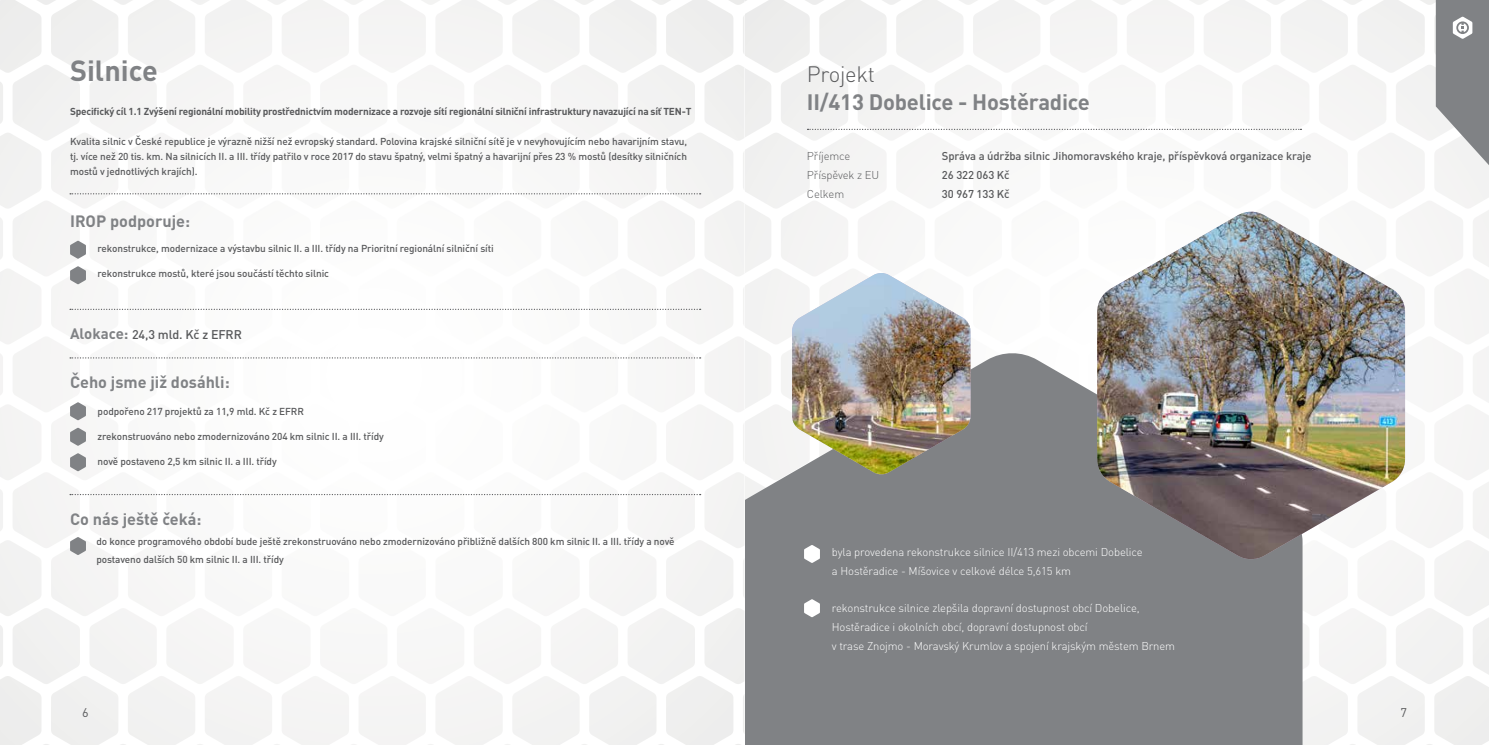
<style>
.page{position:relative;width:1489px;height:745px;background:#fff}
.page>*{position:absolute;margin:0;border:0;box-sizing:border-box;transform-origin:0 0}
.t1{font:700 28.75px "DIN Pro";color:#808285}
.t2{font:700 22px "DIN Pro";letter-spacing:-.01em;color:#808285}
.t3{font:300 22px "DIN Pro";letter-spacing:-.01em;color:#58595b}
.t4{font:700 16.25px "DIN Pro";color:#808285}
.t5{font:500 12.5px "DIN Pro";letter-spacing:-.01em;color:#58595b}
.t6{font:12.5px "DIN Pro";color:#58595b}
.t7{font:300 11.25px/18.8px "DIN Pro";letter-spacing:-.01em;color:#fff}
.t8{font:500 11.25px "DIN Pro";letter-spacing:-.01em;color:#58595b}
.t9{font:300 11.25px "DIN Pro";letter-spacing:-.01em;color:#58595b}
.t10{font:500 10px/15px "DIN Pro";letter-spacing:-.01em;color:#58595b;text-align:justify}
.t11{font:700 10px "DIN Pro";letter-spacing:-.02em;color:#58595b}
.s1{font-weight:700;font-size:15px;color:#808285}
</style>
<div class="page">
<svg style="left:744px;top:0;width:691px;height:73px"></svg>
<div style="left:745px;top:351px;width:557px;height:393px;background:#808285"></div>
<svg style="left:0;top:0;width:744px;height:73px"></svg>
<svg style="left:70px;top:240px;width:16px;height:18px"></svg>
<svg style="left:70px;top:402px;width:16px;height:18px"></svg>
<svg style="left:70px;top:537px;width:16px;height:17px"></svg>
<svg style="left:70px;top:266px;width:16px;height:18px"></svg>
<svg style="left:70px;top:427px;width:16px;height:18px"></svg>
<svg style="left:70px;top:453px;width:16px;height:18px"></svg>
<svg style="left:70px;top:193px;width:630px;height:1px"></svg>
<svg style="left:807px;top:129px;width:494px;height:1px"></svg>
<svg style="left:70px;top:308px;width:630px;height:2px"></svg>
<svg style="left:70px;top:357px;width:630px;height:1px"></svg>
<svg style="left:70px;top:493px;width:630px;height:2px"></svg>
<svg style="left:804px;top:544px;width:16px;height:18px"></svg>
<svg style="left:804px;top:598px;width:16px;height:19px"></svg>
<img style="left:1097px;top:211px;width:307px;height:349px">
<img style="left:792px;top:273px;width:178px;height:201px">
<svg style="left:1435px;top:0;width:53px;height:165px"></svg>
<h1 class="t1" style="left:70px;top:51px;width:89px">Silnice</h1>
<h2 class="t3" style="left:806px;top:59px;width:70px">Projekt</h2>
<h2 class="t2" style="left:806px;top:87px;width:284px">II/413 Dobelice - Hostěradice</h2>
<p class="t11" style="left:70px;top:105px;width:623px">Specifický cíl 1.1 Zvýšení regionální mobility prostřednictvím modernizace a rozvoje sítí regionální silniční infrastruktury navazující na síť TEN-T</p>
<p class="t10" style="left:70px;top:134px;width:618px">Kvalita silnic v České republice je výrazně nižší než evropský standard. Polovina krajské silniční sítě je v nevyhovujícím nebo havarijním stavu, tj. více než 20 tis. km. Na silnicích II. a III. třídy patřilo v roce 2017 do stavu špatný, velmi špatný a havarijní přes 23 % mostů (desítky silničních mostů v jednotlivých krajích).</p>
<p class="t9" style="left:806px;top:148px;width:45px">Příjemce</p>
<p class="t8" style="left:941px;top:148px;width:371px">Správa a údržba silnic Jihomoravského kraje, příspěvková organizace kraje</p>
<p class="t9" style="left:806px;top:167px;width:74px">Příspěvek z EU</p>
<p class="t8" style="left:941px;top:167px;width:69px">26 322 063 Kč</p>
<p class="t9" style="left:806px;top:186px;width:39px">Celkem</p>
<p class="t8" style="left:941px;top:186px;width:69px">30 967 133 Kč</p>
<h3 class="t4" style="left:70px;top:210px;width:122px">IROP podporuje:</h3>
<p class="t10" style="left:98px;top:240px;width:397px">rekonstrukce, modernizace a výstavbu silnic II. a III. třídy na Prioritní regionální silniční síti</p>
<p class="t10" style="left:98px;top:265px;width:233px">rekonstrukce mostů, které jsou součástí těchto silnic</p>
<p class="t5" style="left:70px;top:325px;width:173px"><span class="s1">Alokace:</span> 24,3 mld. Kč z EFRR</p>
<h3 class="t4" style="left:70px;top:370px;width:161px">Čeho jsme již dosáhli:</h3>
<p class="t10" style="left:98px;top:403px;width:208px">podpořeno 217 projektů za 11,9 mld. Kč z EFRR</p>
<p class="t10" style="left:98px;top:428px;width:288px">zrekonstruováno nebo zmodernizováno 204 km silnic II. a III. třídy</p>
<p class="t10" style="left:98px;top:453px;width:181px">nově postaveno 2,5 km silnic II. a III. třídy</p>
<h3 class="t4" style="left:70px;top:508px;width:133px">Co nás ještě čeká:</h3>
<p class="t10" style="left:96px;top:532px;width:579px;line-height:17.5px">do konce programového období bude ještě zrekonstruováno nebo zmodernizováno přibližně dalších 800 km silnic II. a III. třídy a nově postaveno dalších 50 km silnic II. a III. třídy</p>
<p class="t7" style="left:831px;top:542px;width:312px">byla provedena rekonstrukce silnice II/413 mezi obcemi Dobelice a Hostěradice - Míšovice v celkové délce 5,615 km</p>
<p class="t7" style="left:831px;top:598px;width:345px">rekonstrukce silnice zlepšila dopravní dostupnost obcí Dobelice,<br>Hostěradice i okolních obcí, dopravní dostupnost obcí<br>v trase Znojmo - Moravský Krumlov a spojení krajským městem Brnem</p>
<p class="t6" style="left:82px;top:701px;width:8px">6</p>
<p class="t6" style="left:1400px;top:701px;width:8px">7</p>
</div>
